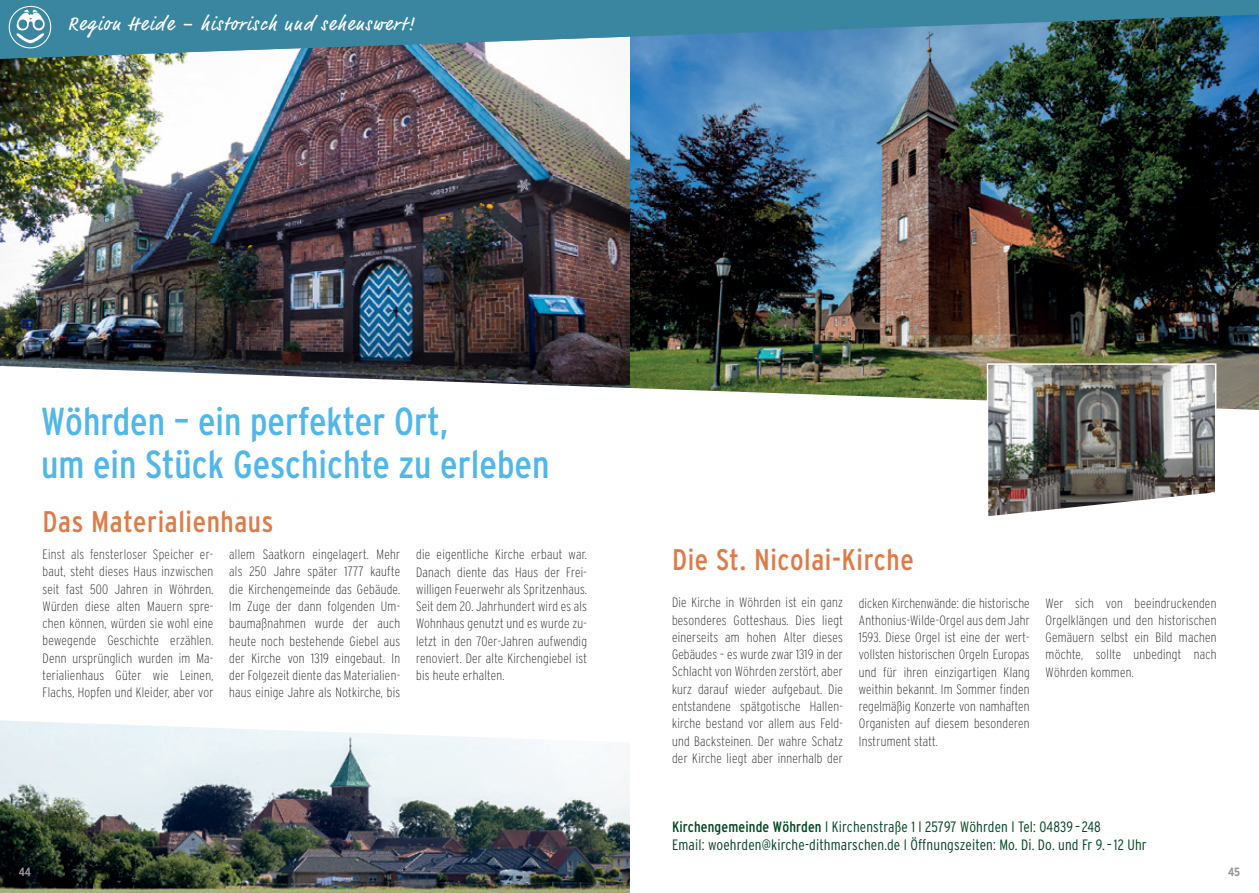
<style>
.page{position:relative;width:1259px;height:893px;background:#fff}
.page>*{position:absolute;margin:0;border:0;box-sizing:border-box;transform-origin:0 0}
.t1{font:condensed 39px/43.5px "Interstate";color:#50b7e8}
.t2{font:condensed 29.7px "Interstate";letter-spacing:.02em;color:#df7b47}
.t3{font:19.5px "Market";letter-spacing:.08em;color:#fff}
.t4{font:300 condensed 15px/18px "Interstate";letter-spacing:.01em;color:#00431f}
.t5{font:200 condensed 13.5px/17.2px "Interstate";letter-spacing:.02em;color:#231f20;text-align:justify}
.t6{font:700 condensed 12px "Interstate";color:#939598}
.s1{font-weight:400}
</style>
<div class="page">
<img style="left:0;top:756px;width:629px;height:137px">
<img style="left:629px;top:59px;width:630px;height:307px">
<img style="left:0;top:59px;width:629px;height:307px">
<svg style="left:3px;top:366px;width:1256px;height:44px"></svg>
<svg style="left:629px;top:0;width:630px;height:59px;background:#417b96"></svg>
<svg style="left:0;top:0;width:629px;height:59px;background:#5592a7"></svg>
<img style="left:988px;top:365px;width:226px;height:126px">
<div style="left:986px;top:363px;width:230px;height:155px;border:1px solid #fff"></div>
<svg style="left:986px;top:491px;width:230px;height:27px"></svg>
<div style="left:616px;top:541px;width:643px;height:280px;background:#fff"></div>
<h3 class="t3" style="left:68px;top:12px;width:348px">Region Heide – historisch und sehenswert!</h3>
<h1 class="t1" style="left:41px;top:399px;width:510px">Wöhrden – ein perfekter Ort,<br>um ein Stück Geschichte zu erleben</h1>
<h2 class="t2" style="left:43px;top:504px;width:232px">Das Materialienhaus</h2>
<p class="t5" style="left:43px;top:546px;width:172px">Einst als fensterloser Speicher er&shy;baut, steht dieses Haus inzwischen seit fast 500 Jahren in Wöhrden.<br>Würden diese alten Mauern spre&shy;chen können, würden sie wohl eine bewegende Geschichte erzählen.<br>Denn ursprünglich wurden im Ma&shy;terialienhaus Güter wie Leinen, Flachs, Hopfen und Kleider, aber vor</p>
<p class="t5" style="left:229px;top:546px;width:172px">allem Saatkorn eingelagert. Mehr als 250 Jahre später 1777 kaufte die Kirchengemeinde das Gebäude.<br>Im Zuge der dann folgenden Um&shy;baumaßnahmen wurde der auch heute noch bestehende Giebel aus der Kirche von 1319 eingebaut. In der Folgezeit diente das Materialien&shy;haus einige Jahre als Notkirche, bis</p>
<p class="t5" style="left:416px;top:546px;width:172px">die eigentliche Kirche erbaut war.<br>Danach diente das Haus der Frei&shy;willigen Feuerwehr als Spritzenhaus.<br>Seit dem 20. Jahrhundert wird es als Wohnhaus genutzt und es wurde zu&shy;letzt in den 70er-Jahren aufwendig renoviert. Der alte Kirchengiebel ist bis heute erhalten.</p>
<h2 class="t2" style="left:672px;top:541px;width:243px">Die St. Nicolai-Kirche</h2>
<p class="t5" style="left:672px;top:594px;width:172px">Die Kirche in Wöhrden ist ein ganz besonderes Gotteshaus. Dies liegt einerseits am hohen Alter dieses Gebäudes – es wurde zwar 1319 in der Schlacht von Wöhrden zerstört, aber kurz darauf wieder aufgebaut. Die entstandene spätgotische Hallen&shy;kirche bestand vor allem aus Feld&shy;und Backsteinen. Der wahre Schatz der Kirche liegt aber innerhalb der</p>
<p class="t5" style="left:859px;top:594px;width:172px">dicken Kirchenwände: die historische Anthonius-Wilde-Orgel aus dem Jahr 1593. Diese Orgel ist eine der wert&shy;vollsten historischen Orgeln Europas und für ihren einzigartigen Klang weithin bekannt. Im Sommer finden regelmäßig Konzerte von namhaften Organisten auf diesem besonderen Instrument statt.</p>
<p class="t5" style="left:1045px;top:594px;width:172px">Wer sich von beeindruckenden Orgelklängen und den historischen Gemäuern selbst ein Bild machen möchte, sollte unbedingt nach Wöhrden kommen.</p>
<p class="t4" style="left:672px;top:818px;width:476px"><span class="s1">Kirchengemeinde Wöhrden</span> l Kirchenstraße 1 l 25797 Wöhrden l Tel: 04839 – 248<br>Email: woehrden@kirche-dithmarschen.de l Öffnungszeiten: Mo. Di. Do. und Fr 9.–12 Uhr</p>
<p class="t6" style="left:19px;top:865px;width:14px">44</p>
<p class="t6" style="left:1228px;top:865px;width:13px">45</p>
</div>
